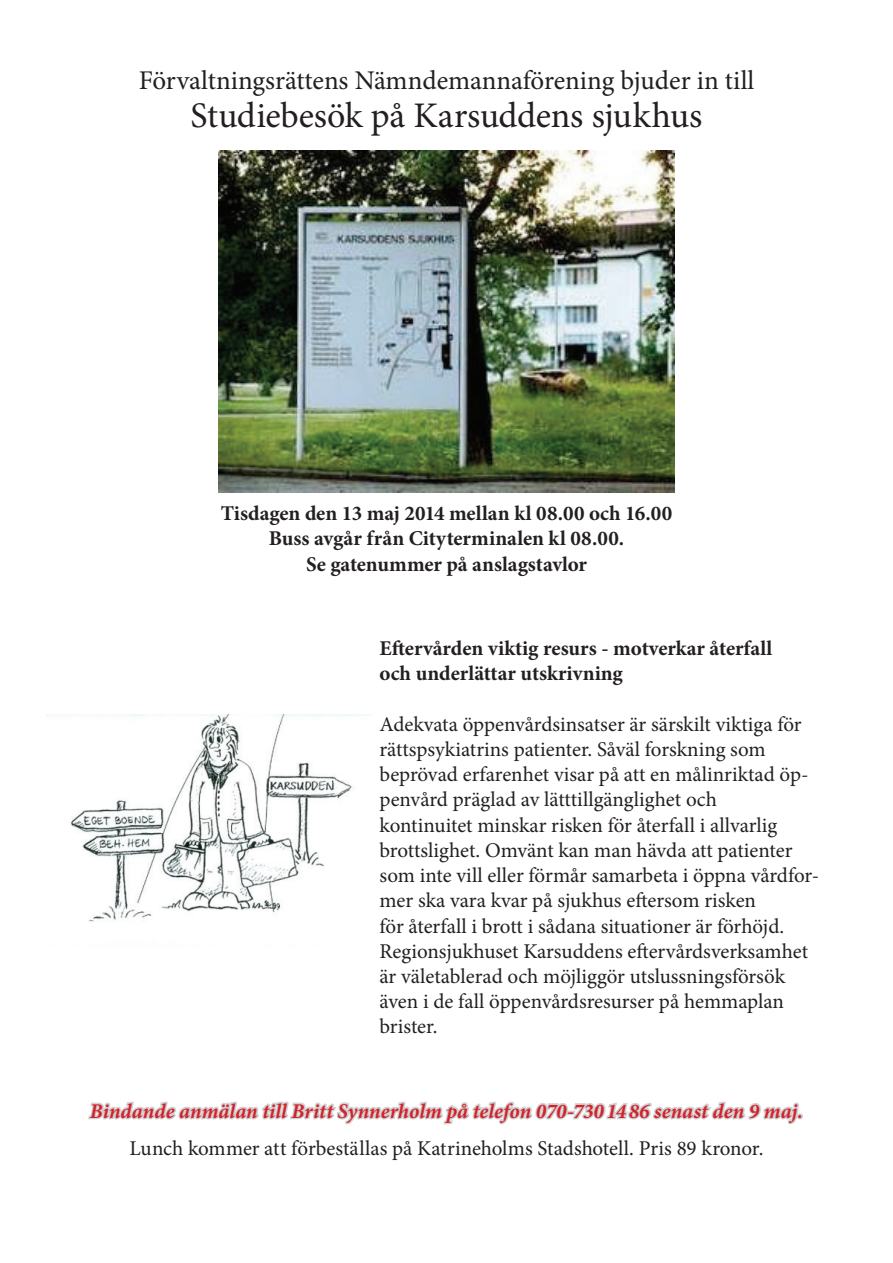
<style>
.page{position:relative;width:893px;height:1263px;background:#fff}
.page>*{position:absolute;margin:0;border:0;box-sizing:border-box;transform-origin:0 0}
.t1{font:36px "Minion Pro";letter-spacing:-.01em;color:#231f20}
.t2{font:27px "Minion Pro";color:#231f20}
.t3{font:21px/25.2px "Minion Pro";color:#231f20}
.t4{font:700 21px/25.2px "Minion Pro";color:#231f20;text-align:center}
.t5{font:italic 700 21px "Minion Pro";color:#d1232a}
</style>
<div class="page">
<img style="left:47px;top:714px;width:323px;height:208px">
<img style="left:219px;top:151px;width:455px;height:342px">
<svg style="left:88px;top:1101px;width:715px;height:24px"></svg>
<p class="t2" style="left:139px;top:62px;width:617px">Förvaltningsrättens Nämndemannaförening bjuder in till</p>
<h1 class="t1" style="left:190px;top:92px;width:513px">Studiebesök på Karsuddens sjukhus</h1>
<p class="t4" style="left:221px;top:501px;width:453px">Tisdagen den 13 maj 2014 mellan kl 08.00 och 16.00<br>Buss avgår från Cityterminalen kl 08.00.<br>Se gatenummer på anslagstavlor</p>
<p class="t4" style="left:380px;top:636px;width:394px;text-align:left">Eftervården viktig resurs - motverkar återfall och underlättar utskrivning</p>
<p class="t3" style="left:379px;top:712px;width:441px">Adekvata öppenvårdsinsatser är särskilt viktiga för rättspsykiatrins patienter. Såväl forskning som beprövad erfarenhet visar på att en målinriktad öp&shy;penvård präglad av lätttillgänglighet och<br>kontinuitet minskar risken för återfall i allvarlig brottslighet. Omvänt kan man hävda att patienter som inte vill eller förmår samarbeta i öppna vårdfor&shy;mer ska vara kvar på sjukhus eftersom risken<br>för återfall i brott i sådana situationer är förhöjd.<br>Regionsjukhuset Karsuddens eftervårdsverksamhet är väletablerad och möjliggör utslussningsförsök även i de fall öppenvårdsresurser på hemmaplan brister.</p>
<p class="t5" style="left:90px;top:1096px;width:715px">Bindande anmälan till Britt Synnerholm på telefon 070-730 14 86 senast den 9 maj.</p>
<p class="t3" style="left:130px;top:1136px;width:635px">Lunch kommer att förbeställas på Katrineholms Stadshotell. Pris 89 kronor.</p>
</div>
